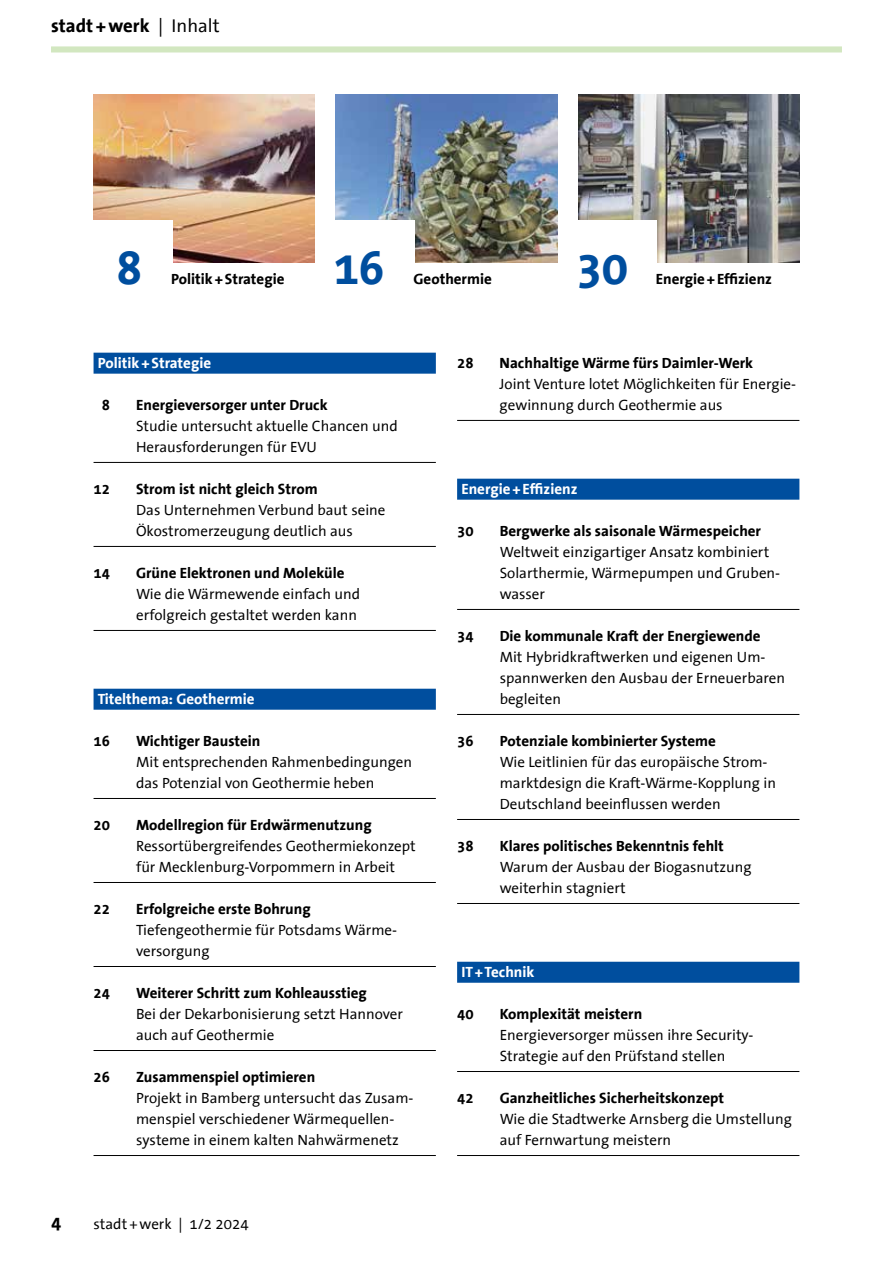
<style>
.page{position:relative;width:893px;height:1263px;background:#fff}
.page>*{position:absolute;margin:0;border:0;box-sizing:border-box;transform-origin:0 0}
.t1{font:700 48px "The Sans Office";color:#004e9e}
.t2{font:700 18.75px "The Sans Office";color:#000}
.t3{font:15px/21px "The Sans Office";color:#000}
.t4{font:700 15px "The Sans Office";color:#000}
.t5{font:700 15px "The Sans Office";color:#fff}
.s1{font-weight:400}
</style>
<div class="page">
<div style="left:51px;top:46px;width:791px;height:6px;background:#d2e7c0"></div>
<img style="left:578px;top:95px;width:221px;height:167px">
<div style="left:568px;top:220px;width:89px;height:77px;background:#fff"></div>
<img style="left:94px;top:95px;width:221px;height:167px">
<div style="left:51px;top:220px;width:121px;height:84px;background:#fff"></div>
<div style="left:94px;top:353px;width:342px;height:21px;background:#004e9e"></div>
<hr style="left:94px;top:462px;width:342px;height:1px;background:#000">
<hr style="left:94px;top:546px;width:342px;height:1px;background:#000">
<hr style="left:94px;top:630px;width:342px;height:1px;background:#000">
<div style="left:94px;top:689px;width:342px;height:21px;background:#004e9e"></div>
<hr style="left:94px;top:798px;width:342px;height:1px;background:#000">
<hr style="left:94px;top:882px;width:342px;height:1px;background:#000">
<hr style="left:94px;top:966px;width:342px;height:1px;background:#000">
<hr style="left:94px;top:1050px;width:342px;height:1px;background:#000">
<hr style="left:94px;top:1155px;width:342px;height:1px;background:#000">
<hr style="left:457px;top:420px;width:342px;height:1px;background:#000">
<div style="left:457px;top:479px;width:342px;height:21px;background:#004e9e"></div>
<hr style="left:457px;top:609px;width:342px;height:1px;background:#000">
<hr style="left:457px;top:714px;width:342px;height:1px;background:#000">
<hr style="left:457px;top:819px;width:342px;height:1px;background:#000">
<hr style="left:457px;top:903px;width:342px;height:1px;background:#000">
<div style="left:457px;top:962px;width:342px;height:21px;background:#004e9e"></div>
<hr style="left:457px;top:1071px;width:342px;height:1px;background:#000">
<hr style="left:457px;top:1155px;width:342px;height:1px;background:#000">
<img style="left:336px;top:95px;width:221px;height:167px">
<div style="left:329px;top:220px;width:86px;height:79px;background:#fff"></div>
<p class="t2" style="left:51px;top:15px;width:170px">stadt +werk <span class="s1">| Inhalt</span></p>
<h1 class="t1" style="left:116px;top:242px;width:28px">8</h1>
<p class="t4" style="left:171px;top:271px;width:115px">Politik+Strategie</p>
<h1 class="t1" style="left:333px;top:242px;width:53px">16</h1>
<p class="t4" style="left:414px;top:271px;width:80px">Geothermie</p>
<h1 class="t1" style="left:576px;top:242px;width:53px">30</h1>
<p class="t4" style="left:656px;top:271px;width:118px">Energie+Effizienz</p>
<p class="t5" style="left:98px;top:355px;width:115px">Politik+Strategie</p>
<p class="t4" style="left:102px;top:397px;width:10px">8</p>
<p class="t4" style="left:136px;top:397px;width:193px">Energieversorger unter Druck</p>
<p class="t3" style="left:136px;top:416px;width:263px">Studie untersucht aktuelle Chancen und<br>Herausforderungen für EVU</p>
<p class="t4" style="left:94px;top:481px;width:18px">12</p>
<p class="t4" style="left:136px;top:481px;width:183px">Strom ist nicht gleich Strom</p>
<p class="t3" style="left:136px;top:500px;width:251px">Das Unternehmen Verbund baut seine<br>Ökostromerzeugung deutlich aus</p>
<p class="t4" style="left:94px;top:565px;width:18px">14</p>
<p class="t4" style="left:136px;top:565px;width:210px">Grüne Elektronen und Moleküle</p>
<p class="t3" style="left:136px;top:584px;width:226px">Wie die Wärmewende einfach und erfolgreich gestaltet werden kann</p>
<p class="t5" style="left:98px;top:691px;width:158px">Titelthema: Geothermie</p>
<p class="t4" style="left:94px;top:733px;width:18px">16</p>
<p class="t4" style="left:136px;top:733px;width:126px">Wichtiger Baustein</p>
<p class="t3" style="left:136px;top:752px;width:278px">Mit entsprechenden Rahmenbedingungen das Potenzial von Geothermie heben</p>
<p class="t4" style="left:94px;top:817px;width:18px">20</p>
<p class="t4" style="left:136px;top:817px;width:237px">Modellregion für Erdwärmenutzung</p>
<p class="t3" style="left:136px;top:836px;width:281px">Ressortübergreifendes Geothermiekonzept für Mecklenburg-Vorpommern in Arbeit</p>
<p class="t4" style="left:94px;top:901px;width:18px">22</p>
<p class="t4" style="left:136px;top:901px;width:176px">Erfolgreiche erste Bohrung</p>
<p class="t3" style="left:136px;top:920px;width:261px">Tiefengeothermie für Potsdams Wärme&shy;versorgung</p>
<p class="t4" style="left:94px;top:985px;width:18px">24</p>
<p class="t4" style="left:136px;top:985px;width:232px">Weiterer Schritt zum Kohleausstieg</p>
<p class="t3" style="left:136px;top:1004px;width:268px">Bei der Dekarbonisierung setzt Hannover auch auf Geothermie</p>
<p class="t4" style="left:94px;top:1069px;width:18px">26</p>
<p class="t4" style="left:136px;top:1069px;width:181px">Zusammenspiel optimieren</p>
<p class="t3" style="left:136px;top:1088px;width:279px">Projekt in Bamberg untersucht das Zusam&shy;menspiel verschiedener Wärmequellen&shy;systeme in einem kalten Nahwärmenetz</p>
<p class="t2" style="left:51px;top:1212px;width:12px">4</p>
<p class="t3" style="left:94px;top:1214px;width:157px">stadt +werk | 1/2 2024</p>
<p class="t4" style="left:457px;top:355px;width:18px">28</p>
<p class="t4" style="left:500px;top:355px;width:255px">Nachhaltige Wärme fürs Daimler-Werk</p>
<p class="t3" style="left:500px;top:374px;width:298px">Joint Venture lotet Möglichkeiten für Energie&shy;gewinnung durch Geothermie aus</p>
<p class="t5" style="left:461px;top:481px;width:118px">Energie+Effizienz</p>
<p class="t4" style="left:457px;top:523px;width:18px">30</p>
<p class="t4" style="left:500px;top:523px;width:263px">Bergwerke als saisonale Wärmespeicher</p>
<p class="t3" style="left:500px;top:542px;width:282px">Weltweit einzigartiger Ansatz kombiniert<br>Solarthermie, Wärmepumpen und Gruben&shy;wasser</p>
<p class="t4" style="left:457px;top:628px;width:18px">34</p>
<p class="t4" style="left:500px;top:628px;width:262px">Die kommunale Kraft der Energiewende</p>
<p class="t3" style="left:500px;top:647px;width:287px">Mit Hybridkraftwerken und eigenen Um&shy;spannwerken den Ausbau der Erneuerbaren begleiten</p>
<p class="t4" style="left:457px;top:733px;width:18px">36</p>
<p class="t4" style="left:500px;top:733px;width:218px">Potenziale kombinierter Systeme</p>
<p class="t3" style="left:500px;top:752px;width:278px">Wie Leitlinien für das europäische Strom&shy;marktdesign die Kraft-Wärme-Kopplung in<br>Deutschland beeinflussen werden</p>
<p class="t4" style="left:457px;top:838px;width:18px">38</p>
<p class="t4" style="left:500px;top:838px;width:226px">Klares politisches Bekenntnis fehlt</p>
<p class="t3" style="left:500px;top:857px;width:253px">Warum der Ausbau der Biogasnutzung weiterhin stagniert</p>
<p class="t5" style="left:461px;top:964px;width:75px">IT+Technik</p>
<p class="t4" style="left:457px;top:1006px;width:18px">40</p>
<p class="t4" style="left:500px;top:1006px;width:144px">Komplexität meistern</p>
<p class="t3" style="left:500px;top:1025px;width:255px">Energieversorger müssen ihre Security-<br>Strategie auf den Prüfstand stellen</p>
<p class="t4" style="left:457px;top:1090px;width:18px">42</p>
<p class="t4" style="left:500px;top:1090px;width:226px">Ganzheitliches Sicherheitskonzept</p>
<p class="t3" style="left:500px;top:1109px;width:294px">Wie die Stadtwerke Arnsberg die Umstellung auf Fernwartung meistern</p>
</div>
